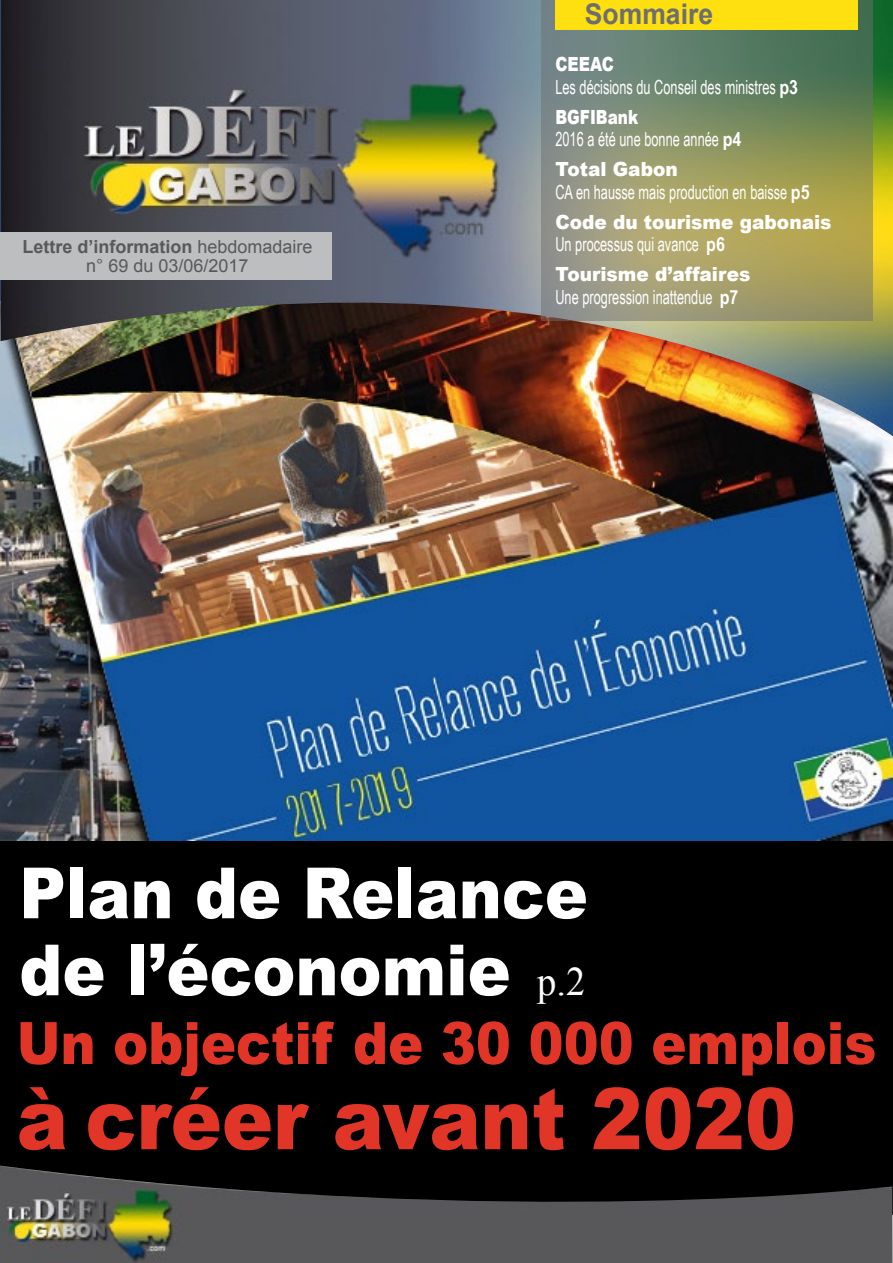
<style>
.page{position:relative;width:893px;height:1263px;background:#fff}
.page>*{position:absolute;margin:0;border:0;box-sizing:border-box;transform-origin:0 0}
.t1{font:900 85.2px "Arial";color:#e13527;scale:.9 1}
.t2{font:900 70.65px/76.9px "Arial";color:#fff;scale:.91 1}
.t3{font:900 58.5px "Arial";color:#e13527;scale:.9 1}
.t4{font:40.5px "Times New Roman";color:#fff;scale:.95 1}
.t5{font:700 28.5px "Arial";color:#6d6e71;scale:.93 1}
.t6{font:19.5px "Arial Narrow";color:#fff;scale:.8 1}
.t7{font:900 19.5px "Arial";color:#fff;scale:.95 1}
.t8{font:900 19.5px "Arial";color:#fff;scale:.78 1}
.t9{font:900 19.5px "Arial";color:#fff;scale:.8 1}
.t10{font:18px/19.5px "Arial";color:#58595b;text-align:center}
.s1{font-weight:700}
</style>
<div class="page">
<div style="left:1px;top:830px;width:892px;height:384px;background:#000"></div>
<img style="left:0;top:302px;width:893px;height:539px">
<img style="left:1px;top:0;width:892px;height:436px">
<img style="left:0;top:1165px;width:892px;height:98px">
<div style="left:0;top:232px;width:332px;height:47px;background:#bcbec0"></div>
<svg style="left:541px;top:0;width:331px;height:321px;background:#8b9269"></svg>
<div style="left:555px;top:0;width:302px;height:30px;background:#fedf0f"></div>
<p class="t10" style="left:22px;top:236px;width:292px"><span class="s1">Lettre d’information</span> hebdomadaire n° 69 du 03/06/2017</p>
<h3 class="t5" style="left:585px;top:-6px;width:139px">Sommaire</h3>
<p class="t9" style="left:555px;top:50px;width:75px">CEEAC</p>
<p class="t6" style="left:555px;top:72px;width:305px">Les décisions du Conseil des ministres <span class="s1">p3</span></p>
<p class="t8" style="left:555px;top:102px;width:108px">BGFIBank</p>
<p class="t6" style="left:555px;top:125px;width:234px">2016 a été une bonne année <span class="s1">p4</span></p>
<p class="t7" style="left:555px;top:155px;width:130px">Total Gabon</p>
<p class="t6" style="left:555px;top:177px;width:319px">CA en hausse mais production en baisse <span class="s1">p5</span></p>
<p class="t7" style="left:555px;top:207px;width:292px">Code du tourisme gabonais</p>
<p class="t6" style="left:555px;top:230px;width:213px">Un processus qui avance <span class="s1">p6</span></p>
<p class="t7" style="left:555px;top:260px;width:207px">Tourisme d’affaires</p>
<p class="t6" style="left:555px;top:282px;width:230px">Une progression inattendue <span class="s1">p7</span></p>
<h2 class="t2" style="left:19px;top:852px;width:626px">Plan de Relance de l’économie</h2>
<h3 class="t3" style="left:17px;top:1001px;width:957px">Un objectif de 30 000 emplois</h3>
<h1 class="t1" style="left:17px;top:1057px;width:867px">à créer avant 2020</h1>
<h3 class="t4" style="left:537px;top:953px;width:52px">p.2</h3>
</div>
